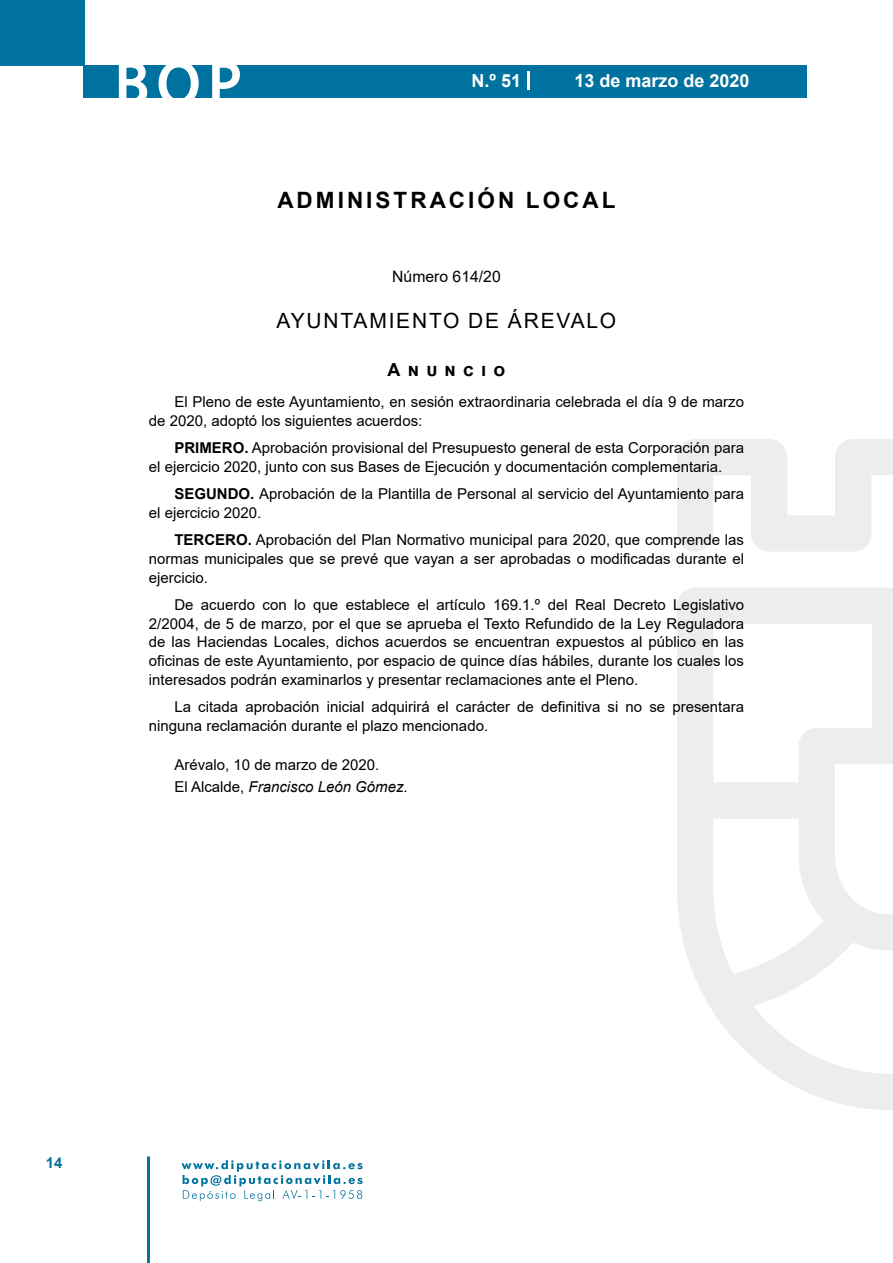
<style>
.page{position:relative;width:893px;height:1263px;background:#fff}
.page>*{position:absolute;margin:0;border:0;box-sizing:border-box;transform-origin:0 0}
.t1{font:500 61.5px "Avant Garde";color:#fff}
.t2{font:700 22.5px "Arial";letter-spacing:.135em;color:#000}
.t3{font:21px "Arial";letter-spacing:.085em;color:#000}
.t4{font:700 18px "Arial";color:#fff}
.t5{font:700 18px "Arial";letter-spacing:.4em;color:#000}
.t6{font:15.75px "Arial";color:#000}
.t7{font:15px/18.8px "Arial";color:#000}
.t8{font:700 15px "Arial";color:#04739f}
.s1{font-weight:700}
.s2{font-style:italic}
</style>
<div class="page">
<div style="left:0;top:0;width:85px;height:65px;background:#00729f"></div>
<div style="left:84px;top:65px;width:723px;height:33px;background:#00729f"></div>
<svg style="left:118px;top:65px;width:30px;height:33px"></svg>
<svg style="left:158px;top:65px;width:41px;height:33px"></svg>
<svg style="left:212px;top:65px;width:28px;height:33px"></svg>
<svg style="left:182px;top:1160px;width:181px;height:41px"></svg>
<hr style="left:147px;top:1156px;width:3px;height:107px;background:#04739f">
<svg style="left:528px;top:71px;width:2px;height:19px"></svg>
<svg style="left:677px;top:439px;width:216px;height:671px"></svg>
<h1 class="t1" style="left:115px;top:46px;width:128px">BOP</h1>
<p class="t4" style="left:472px;top:68px;width:51px">N.º 51</p>
<p class="t4" style="left:574px;top:68px;width:177px">13 de marzo de 2020</p>
<h2 class="t2" style="left:277px;top:184px;width:340px">ADMINISTRACIÓN LOCAL</h2>
<p class="t6" style="left:392px;top:266px;width:110px">Número 614/20</p>
<h3 class="t3" style="left:277px;top:307px;width:341px">AYUNTAMIENTO DE ÁREVALO</h3>
<p class="t5" style="left:388px;top:356px;width:119px">Anuncio</p>
<p class="t7" style="left:149px;top:392px;width:597px;text-indent:26px">El Pleno de este Ayuntamiento, en sesión extraordinaria celebrada el día 9 de marzo de 2020, adoptó los siguientes acuerdos:</p>
<p class="t7" style="left:149px;top:438px;width:597px;text-indent:26px"><span class="s1">PRIMERO.</span> Aprobación provisional del Presupuesto general de esta Corporación para el ejercicio 2020, junto con sus Bases de Ejecución y documentación complementaria.</p>
<p class="t7" style="left:149px;top:484px;width:597px;text-indent:26px"><span class="s1">SEGUNDO.</span> Aprobación de la Plantilla de Personal al servicio del Ayuntamiento para el ejercicio 2020.</p>
<p class="t7" style="left:149px;top:530px;width:597px;text-align:justify;text-indent:26px"><span class="s1">TERCERO.</span> Aprobación del Plan Normativo municipal para 2020, que comprende las normas municipales que se prevé que vayan a ser aprobadas o modificadas durante el ejercicio.</p>
<p class="t7" style="left:149px;top:595px;width:597px;text-align:justify;text-indent:26px">De acuerdo con lo que establece el artículo 169.1.º del Real Decreto Legislativo 2/2004, de 5 de marzo, por el que se aprueba el Texto Refundido de la Ley Reguladora de las Haciendas Locales, dichos acuerdos se encuentran expuestos al público en las oficinas de este Ayuntamiento, por espacio de quince días hábiles, durante los cuales los interesados podrán examinarlos y presentar reclamaciones ante el Pleno.</p>
<p class="t7" style="left:149px;top:697px;width:597px;text-indent:26px">La citada aprobación inicial adquirirá el carácter de definitiva si no se presentara ninguna reclamación durante el plazo mencionado.</p>
<p class="t7" style="left:174px;top:754px;width:235px;line-height:22.2px">Arévalo, 10 de marzo de 2020.<br>El Alcalde, <span class="s2">Francisco León Gómez</span>.</p>
<p class="t8" style="left:46px;top:1152px;width:18px">14</p>
</div>
